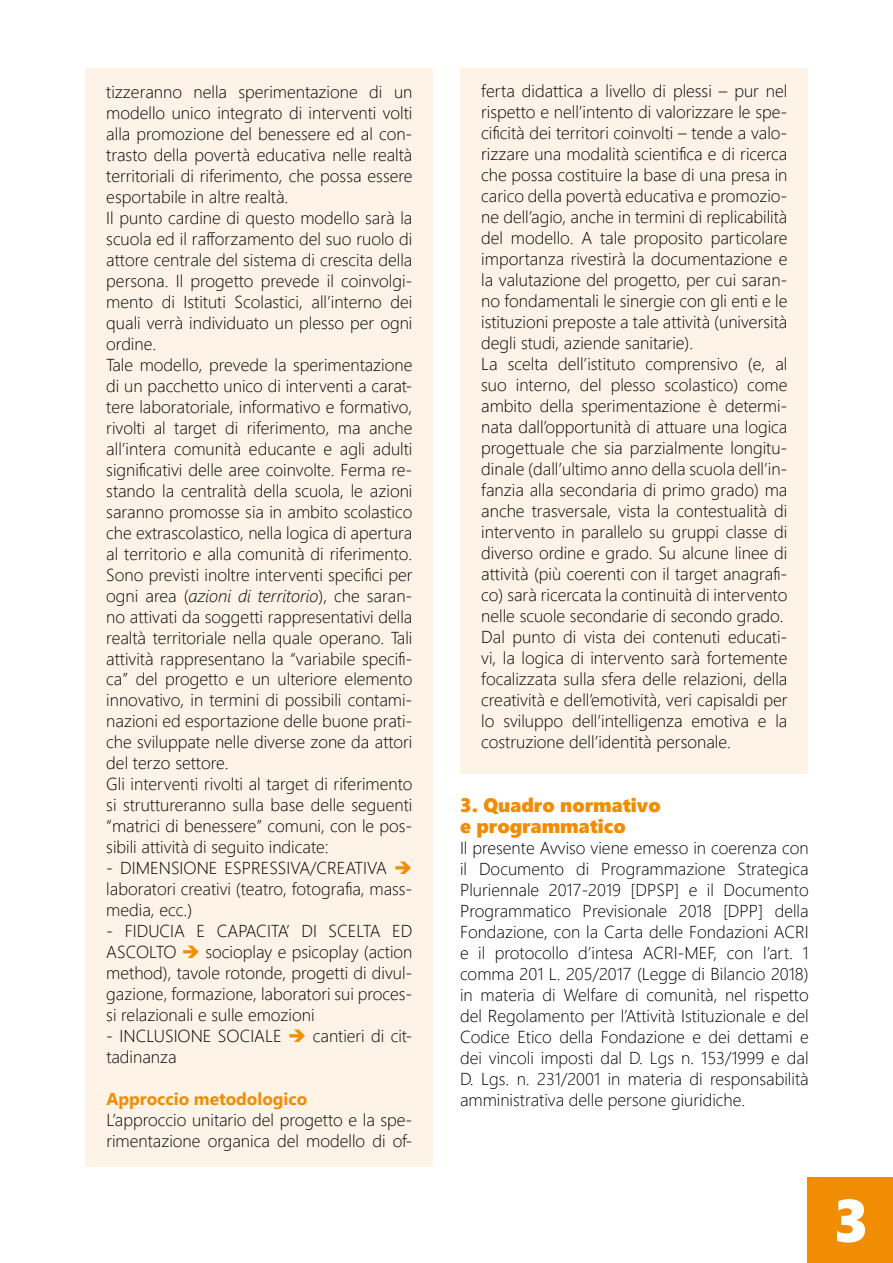
<style>
.page{position:relative;width:893px;height:1263px;background:#fff}
.page>*{position:absolute;margin:0;border:0;box-sizing:border-box;transform-origin:0 0}
.t1{font:60px "Segoe UI Black";color:#fff}
.t2{font:19.5px/21px "Segoe UI Black";color:#f08d03}
.t3{font:300 17.25px/21px "Segoe UI";color:#000}
.t4{font:700 17.25px "Segoe UI";color:#f08d03}
.s1{font-style:italic}
.s2{color:#f08d03}
</style>
<div class="page">
<div style="left:460px;top:68px;width:347px;height:706px;background:#fdf3e6"></div>
<div style="left:85px;top:68px;width:347px;height:1098px;background:#fdf3e6"></div>
<div style="left:808px;top:1178px;width:85px;height:85px;background:#f08d03"></div>
<p class="t3" style="left:106px;top:80px;width:308px">tizzeranno nella sperimentazione di un modello unico integrato di interventi volti alla promozione del benessere ed al con&shy;trasto della povertà educativa nelle realtà territoriali di riferimento, che possa essere esportabile in altre realtà.<br>Il punto cardine di questo modello sarà la scuola ed il rafforzamento del suo ruolo di attore centrale del sistema di crescita della persona. Il progetto prevede il coinvolgi&shy;mento di Istituti Scolastici, all’interno dei quali verrà individuato un plesso per ogni ordine.<br>Tale modello, prevede la sperimentazione di un pacchetto unico di interventi a carat&shy;tere laboratoriale, informativo e formativo, rivolti al target di riferimento, ma anche all’intera comunità educante e agli adulti significativi delle aree coinvolte. Ferma re&shy;stando la centralità della scuola, le azioni saranno promosse sia in ambito scolastico che extrascolastico, nella logica di apertura al territorio e alla comunità di riferimento.<br>Sono previsti inoltre interventi specifici per ogni area (<span class="s1">azioni di territorio</span>), che saran&shy;no attivati da soggetti rappresentativi della realtà territoriale nella quale operano. Tali attività rappresentano la “variabile specifi&shy;ca” del progetto e un ulteriore elemento innovativo, in termini di possibili contami&shy;nazioni ed esportazione delle buone prati&shy;che sviluppate nelle diverse zone da attori del terzo settore.<br>Gli interventi rivolti al target di riferimento si struttureranno sulla base delle seguenti “matrici di benessere” comuni, con le pos&shy;sibili attività di seguito indicate:</p>
<p class="t3" style="left:106px;top:857px;width:308px;text-align:justify">- DIMENSIONE ESPRESSIVA/CREATIVA <span class="s2">➔ </span>laboratori creativi (teatro, fotografia, mass&shy;media, ecc.)</p>
<p class="t3" style="left:106px;top:920px;width:308px;text-align:justify">- FIDUCIA E CAPACITA’ DI SCELTA ED ASCOLTO <span class="s2">➔</span> socioplay e psicoplay (action method), tavole rotonde, progetti di divul&shy;gazione, formazione, laboratori sui proces&shy;si relazionali e sulle emozioni</p>
<p class="t3" style="left:106px;top:1025px;width:308px">- INCLUSIONE SOCIALE <span class="s2">➔</span> cantieri di cit&shy;tadinanza</p>
<p class="t4" style="left:106px;top:1085px;width:203px">Approccio metodologico</p>
<p class="t3" style="left:106px;top:1109px;width:308px">L’approccio unitario del progetto e la spe&shy;rimentazione organica del modello di of-</p>
<p class="t3" style="left:481px;top:80px;width:308px">ferta didattica a livello di plessi – pur nel rispetto e nell’intento di valorizzare le spe&shy;cificità dei territori coinvolti – tende a valo&shy;rizzare una modalità scientifica e di ricerca che possa costituire la base di una presa in carico della povertà educativa e promozio&shy;ne dell’agio, anche in termini di replicabilità del modello. A tale proposito particolare importanza rivestirà la documentazione e la valutazione del progetto, per cui saran&shy;no fondamentali le sinergie con gli enti e le istituzioni preposte a tale attività (università degli studi, aziende sanitarie).<br>La scelta dell’istituto comprensivo (e, al suo interno, del plesso scolastico) come ambito della sperimentazione è determi&shy;nata dall’opportunità di attuare una logica progettuale che sia parzialmente longitu&shy;dinale (dall’ultimo anno della scuola dell’in&shy;fanzia alla secondaria di primo grado) ma anche trasversale, vista la contestualità di intervento in parallelo su gruppi classe di diverso ordine e grado. Su alcune linee di attività (più coerenti con il target anagrafi&shy;co) sarà ricercata la continuità di intervento nelle scuole secondarie di secondo grado.<br>Dal punto di vista dei contenuti educati&shy;vi, la logica di intervento sarà fortemente focalizzata sulla sfera delle relazioni, della creatività e dell’emotività, veri capisaldi per lo sviluppo dell’intelligenza emotiva e la costruzione dell’identità personale.</p>
<p class="t2" style="left:460px;top:793px;width:202px">3. Quadro normativo e programmatico</p>
<p class="t3" style="left:460px;top:836px;width:350px;text-align:justify">Il presente Avviso viene emesso in coerenza con il Documento di Programmazione Strategica Pluriennale 2017-2019 [DPSP] e il Documento Programmatico Previsionale 2018 [DPP] della Fondazione, con la Carta delle Fondazioni ACRI e il protocollo d’intesa ACRI-MEF, con l’art. 1 comma 201 L. 205/2017 (Legge di Bilancio 2018) in materia di Welfare di comunità, nel rispetto del Regolamento per l’Attività Istituzionale e del Codice Etico della Fondazione e dei dettami e dei vincoli imposti dal D. Lgs n. 153/1999 e dal D. Lgs. n. 231/2001 in materia di responsabilità amministrativa delle persone giuridiche.</p>
<h1 class="t1" style="left:833px;top:1177px;width:37px">3</h1>
</div>
